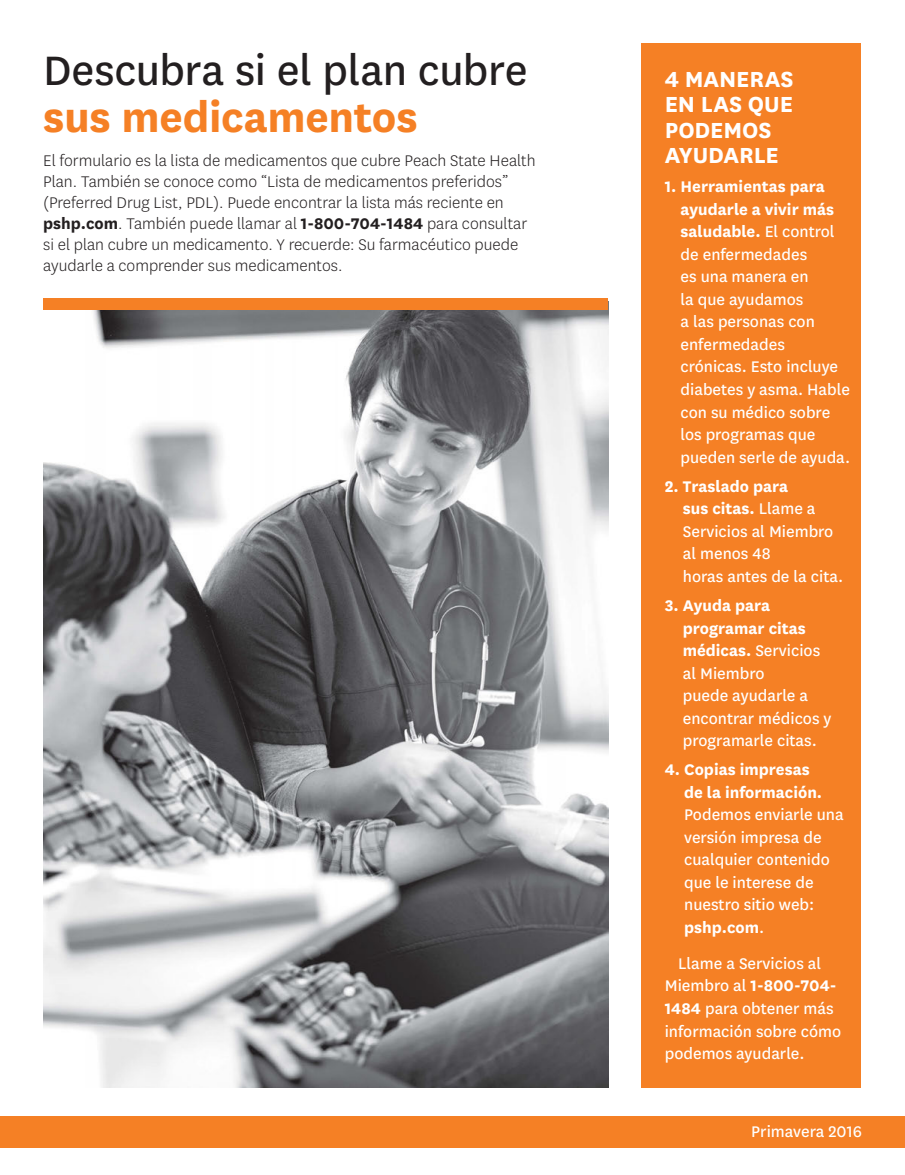
<style>
.page{position:relative;width:905px;height:1175px;background:#fff}
.page>*{position:absolute;margin:0;border:0;box-sizing:border-box;transform-origin:0 0}
.t1{font:48px "Centene Sans";letter-spacing:-.01em;color:#231f20}
.t2{font:700 48px "Centene Sans";letter-spacing:-.005em;color:#f58025}
.t3{font:700 25.5px/25.5px "Centene Sans";letter-spacing:-.005em;color:#fff}
.t4{font:18px/22.5px "Centene Sans";color:#fff}
.t5{font:300 18px/21px "Centene Sans";color:#231f20}
.t6{font:700 18px/22.5px "Centene Sans";color:#fff}
.s1{font-weight:700}
</style>
<div class="page">
<div style="left:0;top:1116px;width:905px;height:31px;background:#f58025"></div>
<img style="left:43px;top:309px;width:565px;height:778px">
<div style="left:641px;top:43px;width:220px;height:1044px;background:#f58025"></div>
<div style="left:43px;top:298px;width:565px;height:11px;background:#f58025"></div>
<h1 class="t1" style="left:43px;top:38px;width:486px">Descubra si el plan cubre</h1>
<h1 class="t2" style="left:43px;top:83px;width:376px">sus medicamentos</h1>
<p class="t5" style="left:43px;top:150px;width:494px">El formulario es la lista de medicamentos que cubre Peach State Health Plan. También se conoce como “Lista de medicamentos preferidos” (Preferred Drug List, PDL). Puede encontrar la lista más reciente en <span class="s1">pshp.com</span>. También puede llamar al <span class="s1">1-800-704-1484</span> para consultar si el plan cubre un medicamento. Y recuerde: Su farmacéutico puede ayudarle a comprender sus medicamentos.</p>
<h2 class="t3" style="left:664px;top:64px;width:130px">4 MANERAS<br>EN LAS QUE<br>PODEMOS<br>AYUDARLE</h2>
<p class="t4" style="left:680px;top:175px;width:171px;text-indent:-16px"><span class="s1">1. Herramientas para ayudarle a vivir más saludable.</span> El control de enfermedades<br>es una manera en<br>la que ayudamos<br>a las personas con enfermedades crónicas. Esto incluye diabetes y asma. Hable con su médico sobre los programas que pueden serle de ayuda.</p>
<p class="t4" style="left:682px;top:474px;width:162px;text-indent:-18px"><span class="s1">2. Traslado para<br>sus citas.</span> Llame a<br>Servicios al Miembro al menos 48<br>horas antes de la cita.</p>
<p class="t4" style="left:682px;top:593px;width:150px;text-indent:-18px"><span class="s1">3. Ayuda para programar citas médicas.</span> Servicios al Miembro<br>puede ayudarle a encontrar médicos y programarle citas.</p>
<p class="t6" style="left:684px;top:757px;width:139px;text-indent:-19px">4. Copias impresas de la información.</p>
<p class="t4" style="left:684px;top:802px;width:161px">Podemos enviarle una versión impresa de cualquier contenido que le interese de nuestro sitio web: <span class="s1">pshp.com</span>.</p>
<p class="t4" style="left:664px;top:951px;width:178px;text-indent:14px">Llame a Servicios al<br>Miembro al <span class="s1">1-800-704-<br>1484</span> para obtener más información sobre cómo podemos ayudarle.</p>
<p class="t4" style="left:751px;top:1119px;width:112px">Primavera 2016</p>
</div>
